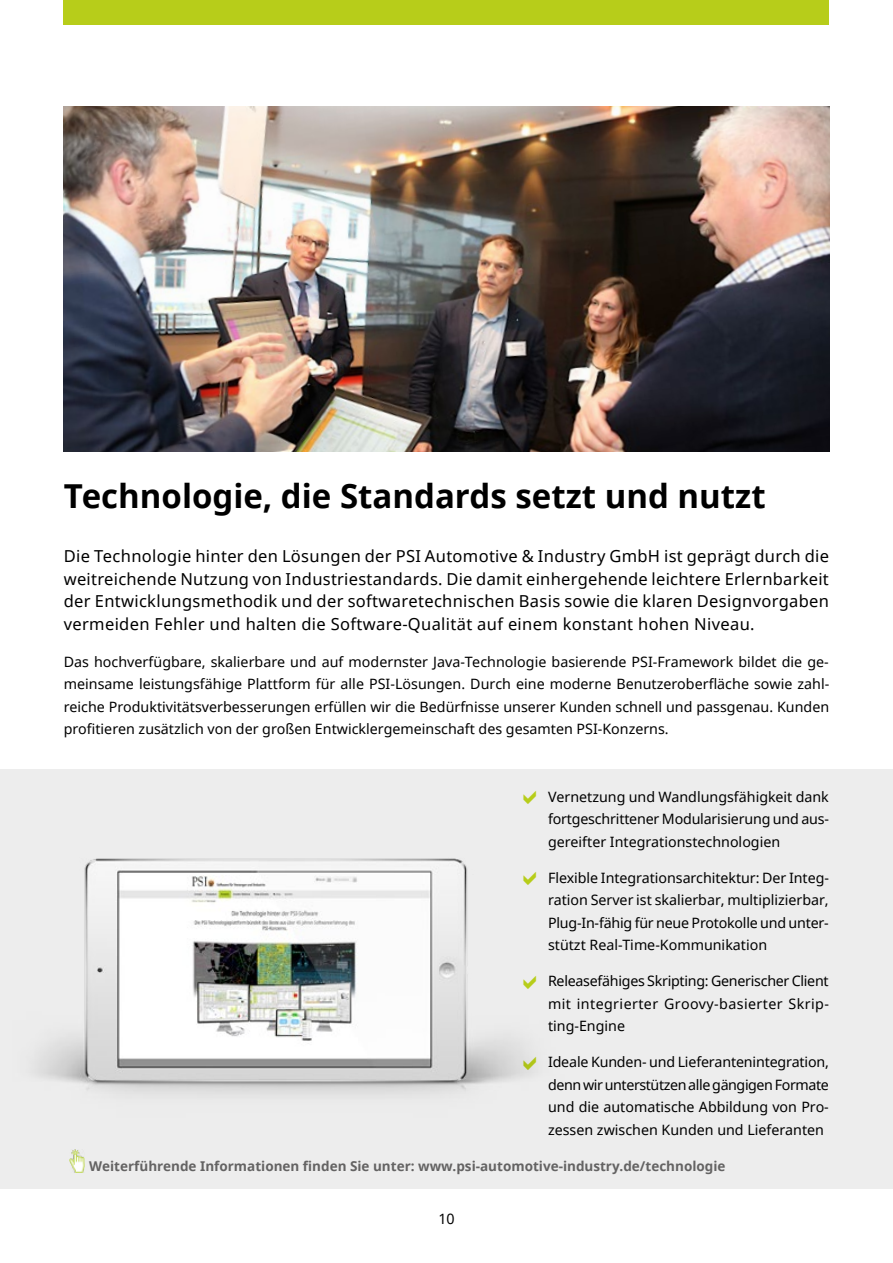
<style>
.page{position:relative;width:893px;height:1263px;background:#fff}
.page>*{position:absolute;margin:0;border:0;box-sizing:border-box;transform-origin:0 0}
.t1{font:700 33px "Noto Sans";color:#000}
.t2{font:16.5px/22.5px "Noto Sans";letter-spacing:.02em;color:#000;text-align:justify}
.t3{font:14.25px/22.5px "Noto Sans";color:#000;text-align:justify}
.t4{font:700 13.5px "Noto Sans";color:#646363}
</style>
<div class="page">
<div style="left:0;top:770px;width:893px;height:419px;background:#ededed"></div>
<img style="left:64px;top:106px;width:765px;height:346px">
<img style="left:35px;top:858px;width:498px;height:292px">
<div style="left:64px;top:0;width:765px;height:24px;background:#b7cd1a"></div>
<img style="left:69px;top:1150px;width:15px;height:23px">
<svg style="left:524px;top:871px;width:9px;height:14px"></svg>
<svg style="left:524px;top:975px;width:9px;height:14px"></svg>
<svg style="left:524px;top:1056px;width:9px;height:14px"></svg>
<h1 class="t1" style="left:64px;top:473px;width:703px">Technologie, die Standards setzt und nutzt</h1>
<p class="t2" style="left:64px;top:544px;width:767px">Die Technologie hinter den Lösungen der PSI Automotive &amp; Industry GmbH ist geprägt durch die weitreichende Nutzung von Industriestandards. Die damit einhergehende leichtere Erlernbarkeit der Entwicklungsmethodik und der softwaretechnischen Basis sowie die klaren Designvorgaben vermeiden Fehler und halten die Software-Qualität auf einem konstant hohen Niveau.</p>
<p class="t3" style="left:64px;top:650px;width:767px">Das hochverfügbare, skalierbare und auf modernster Java-Technologie basierende PSI-Framework bildet die ge&shy;meinsame leistungsfähige Plattform für alle PSI-Lösungen. Durch eine moderne Benutzeroberfläche sowie zahl&shy;reiche Produktivitätsverbesserungen erfüllen wir die Bedürfnisse unserer Kunden schnell und passgenau. Kunden profitieren zusätzlich von der großen Entwicklergemeinschaft des gesamten PSI-Konzerns.</p>
<p class="t3" style="left:548px;top:785px;width:282px">Vernetzung und Wandlungsfähigkeit dank fortgeschrittener Modularisierung und aus&shy;gereifter Integrationstechnologien</p>
<p class="t3" style="left:548px;top:866px;width:282px">Flexible Integrationsarchitektur: Der Integ&shy;ration Server ist skalierbar, multiplizierbar, Plug-In-fähig für neue Protokolle und unter&shy;stützt Real-Time-Kommunikation</p>
<p class="t3" style="left:548px;top:970px;width:282px">Releasefähiges Skripting: Generischer Client mit integrierter Groovy-basierter Skrip&shy;ting-Engine</p>
<p class="t3" style="left:548px;top:1051px;width:282px">Ideale Kunden- und Lieferantenintegration, denn wir unterstützen alle gängigen Formate und die automatische Abbildung von Pro&shy;zessen zwischen Kunden und Lieferanten</p>
<p class="t4" style="left:89px;top:1157px;width:638px">Weiterführende Informationen finden Sie unter: www.psi-automotive-industry.de/technologie</p>
<p class="t3" style="left:438px;top:1207px;width:18px">10</p>
</div>
